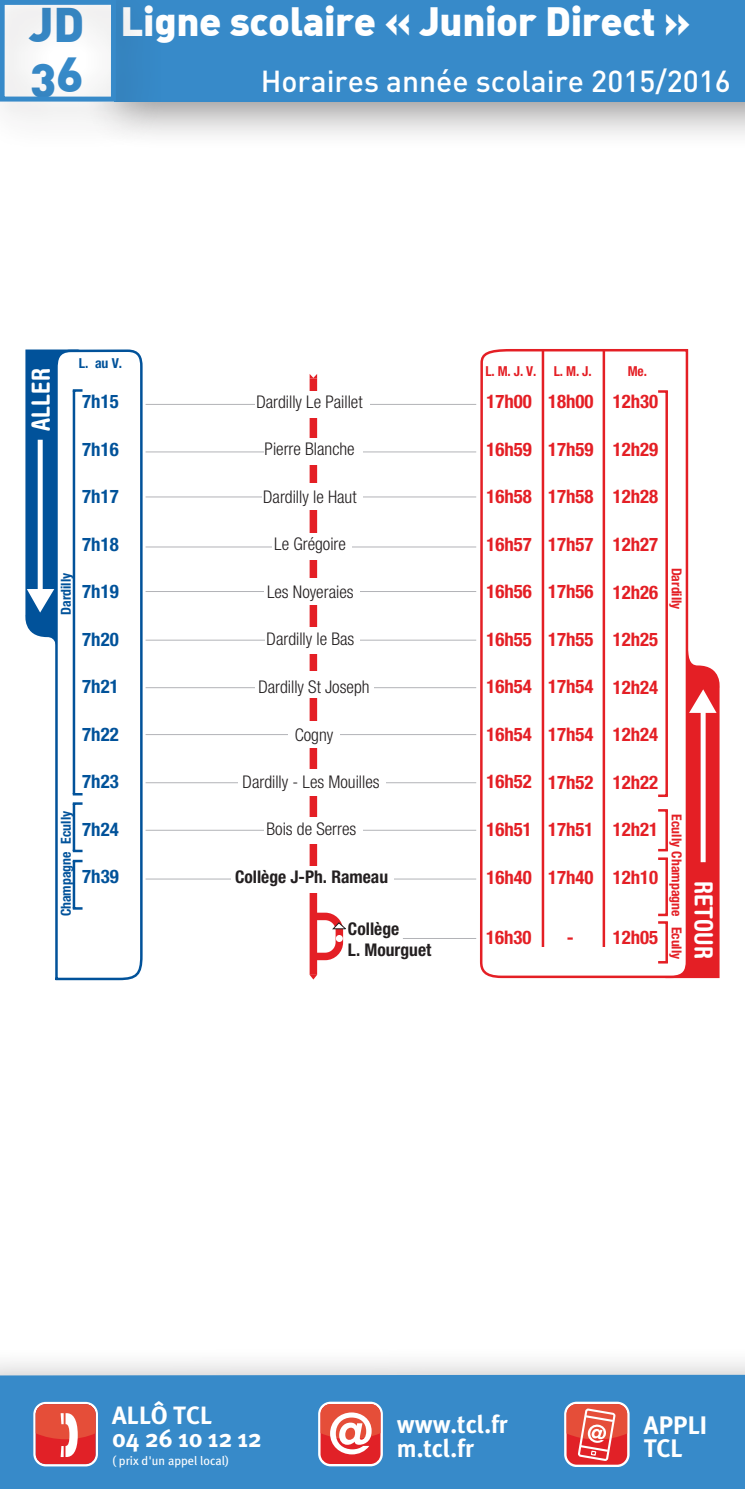
<style>
.page{position:relative;width:745px;height:1489px;background:#fff}
.page>*{position:absolute;margin:0;border:0;box-sizing:border-box;transform-origin:0 0}
.t1{font:900 47.5px "DIN Alternate";color:#378ac9}
.t2{font:900 40px "DIN Alternate";letter-spacing:-.01em;color:#fff}
.t3{font:500 30px "DIN";color:#fff}
.t4{font:700 25.25px/23.8px "Meta Plus";letter-spacing:-.005em;color:#fff}
.t5{font:700 25px/23.2px "Meta Plus";color:#fff}
.t6{font:700 condensed 25px "Helvetica Rounded";color:#fff}
.t7{font:700 condensed 18.75px "Helvetica Neue";color:#e41f25}
.t8{font:700 condensed 18.75px "Helvetica Neue";color:#01529a}
.t9{font:300 condensed 17.5px "Helvetica Neue";color:#231f20}
.t10{font:700 condensed 17.5px/21px "Helvetica Neue";color:#231f20}
.t11{font:700 condensed 13.75px "Helvetica Neue";color:#e41f25}
.t12{font:700 condensed 13.75px "Helvetica Neue";color:#01529a}
.t13{font:12.5px "Meta Plus";color:#fff}
.s1{font-size:47.5px;color:#378ac9}
</style>
<div class="page">
<div style="left:85px;top:0;width:659px;height:150px;background:#231f20;opacity:.5"></div>
<div style="left:113px;top:0;width:631px;height:102px;background:#378ac9"></div>
<div style="left:0;top:1346px;width:744px;height:142px;background:#231f20;opacity:.5"></div>
<div style="left:0;top:1374px;width:744px;height:114px;background:#378ac9"></div>
<svg style="left:33px;top:1401px;width:65px;height:65px"></svg>
<svg style="left:318px;top:1401px;width:64px;height:65px"></svg>
<div style="left:320px;top:1403px;width:60px;height:60px;background:#e12127;border-radius:10px"></div>
<svg style="left:320px;top:1403px;width:60px;height:51px"></svg>
<svg style="left:563px;top:1401px;width:66px;height:65px"></svg>
<div style="left:566px;top:1403px;width:60px;height:61px;background:#e12127;border-radius:10px"></div>
<svg style="left:566px;top:1403px;width:60px;height:57px"></svg>
<hr style="left:145px;top:878px;width:331px;height:1px;background:#b2b3b7">
<hr style="left:145px;top:829px;width:331px;height:1px;background:#b2b3b7">
<hr style="left:145px;top:782px;width:331px;height:1px;background:#b2b3b7">
<hr style="left:145px;top:734px;width:331px;height:1px;background:#b2b3b7">
<hr style="left:145px;top:687px;width:331px;height:1px;background:#b2b3b7">
<hr style="left:145px;top:639px;width:331px;height:1px;background:#b2b3b7">
<hr style="left:145px;top:591px;width:331px;height:1px;background:#b2b3b7">
<hr style="left:145px;top:546px;width:331px;height:1px;background:#b2b3b7">
<hr style="left:145px;top:496px;width:331px;height:1px;background:#b2b3b7">
<hr style="left:145px;top:451px;width:331px;height:1px;background:#b2b3b7">
<hr style="left:145px;top:404px;width:331px;height:1px;background:#b2b3b7">
<div style="left:309px;top:378px;width:8px;height:596px;background:#e41f25"></div>
<div style="left:231px;top:866px;width:162px;height:26px;background:#fff"></div>
<div style="left:264px;top:817px;width:98px;height:26px;background:#fff"></div>
<div style="left:238px;top:769px;width:147px;height:26px;background:#fff"></div>
<div style="left:287px;top:721px;width:52px;height:26px;background:#fff"></div>
<div style="left:255px;top:671px;width:118px;height:26px;background:#fff"></div>
<div style="left:264px;top:627px;width:95px;height:26px;background:#fff"></div>
<div style="left:264px;top:578px;width:95px;height:26px;background:#fff"></div>
<div style="left:272px;top:534px;width:80px;height:26px;background:#fff"></div>
<div style="left:264px;top:439px;width:98px;height:26px;background:#fff"></div>
<div style="left:255px;top:391px;width:114px;height:26px;background:#fff"></div>
<div style="left:262px;top:484px;width:100px;height:26px;background:#fff"></div>
<svg style="left:55px;top:349px;width:88px;height:631px"></svg>
<svg style="left:480px;top:349px;width:209px;height:630px"></svg>
<svg style="left:309px;top:974px;width:8px;height:5px"></svg>
<hr style="left:73px;top:390px;width:2px;height:404px;background:#01529a">
<svg style="left:73px;top:793px;width:9px;height:2px"></svg>
<svg style="left:25px;top:349px;width:57px;height:312px"></svg>
<hr style="left:73px;top:803px;width:2px;height:48px;background:#01529a">
<svg style="left:73px;top:849px;width:9px;height:3px"></svg>
<svg style="left:73px;top:802px;width:9px;height:2px"></svg>
<hr style="left:73px;top:861px;width:2px;height:47px;background:#01529a">
<svg style="left:73px;top:907px;width:9px;height:2px"></svg>
<svg style="left:73px;top:859px;width:9px;height:3px"></svg>
<hr style="left:665px;top:391px;width:2px;height:404px;background:#e41f25">
<svg style="left:657px;top:641px;width:62px;height:337px"></svg>
<svg style="left:657px;top:390px;width:10px;height:3px"></svg>
<hr style="left:602px;top:351px;width:2px;height:595px;background:#e41f25">
<hr style="left:541px;top:350px;width:3px;height:596px;background:#e41f25">
<svg style="left:309px;top:374px;width:8px;height:4px"></svg>
<svg style="left:309px;top:908px;width:37px;height:55px"></svg>
<svg style="left:335px;top:934px;width:7px;height:7px"></svg>
<hr style="left:402px;top:938px;width:74px;height:1px;background:#b2b3b7">
<div style="left:0;top:0;width:165px;height:150px;background:#231f20;opacity:.5"></div>
<div style="left:0;top:0;width:116px;height:102px;border:5px solid #378ac9"></div>
<h2 class="t2" style="left:29px;top:-5px;width:662px"><span class="s1">JD</span> Ligne scolaire « Junior Direct »</h2>
<h1 class="t1" style="left:30px;top:43px;width:54px">36</h1>
<h3 class="t3" style="left:260px;top:62px;width:471px">Horaires année scolaire 2015/2016</h3>
<h3 class="t6" style="left:26px;top:431px;width:64px;rotate:-90deg">ALLER</h3>
<p class="t12" style="left:79px;top:355px;width:45px">L. au V.</p>
<p class="t12" style="left:57px;top:614px;width:43px;rotate:-90deg">Dardilly</p>
<p class="t12" style="left:57px;top:843px;width:34px;rotate:-90deg">Ecully</p>
<p class="t12" style="left:57px;top:916px;width:66px;rotate:-90deg">Champagne</p>
<p class="t8" style="left:82px;top:390px;width:38px">7h15</p>
<p class="t8" style="left:82px;top:438px;width:38px">7h16</p>
<p class="t8" style="left:82px;top:485px;width:38px">7h17</p>
<p class="t8" style="left:82px;top:532px;width:38px">7h18</p>
<p class="t8" style="left:82px;top:580px;width:38px">7h19</p>
<p class="t8" style="left:82px;top:627px;width:38px">7h20</p>
<p class="t8" style="left:82px;top:675px;width:38px">7h21</p>
<p class="t8" style="left:82px;top:722px;width:38px">7h22</p>
<p class="t8" style="left:82px;top:770px;width:38px">7h23</p>
<p class="t8" style="left:82px;top:817px;width:38px">7h24</p>
<p class="t8" style="left:82px;top:865px;width:38px">7h39</p>
<p class="t9" style="left:256px;top:391px;width:108px">Dardilly Le Paillet</p>
<p class="t9" style="left:264px;top:439px;width:92px">Pierre Blanche</p>
<p class="t9" style="left:263px;top:486px;width:95px">Dardilly le Haut</p>
<p class="t9" style="left:274px;top:534px;width:73px">Le Grégoire</p>
<p class="t9" style="left:267px;top:581px;width:88px">Les Noyeraies</p>
<p class="t9" style="left:266px;top:629px;width:89px">Dardilly le Bas</p>
<p class="t9" style="left:258px;top:677px;width:113px">Dardilly St Joseph</p>
<p class="t9" style="left:294px;top:724px;width:40px">Cogny</p>
<p class="t9" style="left:242px;top:771px;width:138px">Dardilly - Les Mouilles</p>
<p class="t9" style="left:266px;top:819px;width:91px">Bois de Serres</p>
<p class="t10" style="left:235px;top:865px;width:154px">Collège J-Ph. Rameau</p>
<p class="t11" style="left:485px;top:362px;width:53px">L. M. J. V.</p>
<p class="t11" style="left:553px;top:362px;width:39px">L. M. J.</p>
<p class="t11" style="left:627px;top:362px;width:21px">Me.</p>
<p class="t7" style="left:486px;top:390px;width:47px">17h00</p>
<p class="t7" style="left:486px;top:438px;width:47px">16h59</p>
<p class="t7" style="left:486px;top:485px;width:47px">16h58</p>
<p class="t7" style="left:486px;top:533px;width:47px">16h57</p>
<p class="t7" style="left:486px;top:580px;width:47px">16h56</p>
<p class="t7" style="left:486px;top:628px;width:47px">16h55</p>
<p class="t7" style="left:486px;top:675px;width:47px">16h54</p>
<p class="t7" style="left:486px;top:723px;width:47px">16h54</p>
<p class="t7" style="left:486px;top:770px;width:47px">16h52</p>
<p class="t7" style="left:486px;top:818px;width:47px">16h51</p>
<p class="t7" style="left:486px;top:865px;width:47px">16h40</p>
<p class="t7" style="left:547px;top:390px;width:47px">18h00</p>
<p class="t7" style="left:547px;top:438px;width:47px">17h59</p>
<p class="t7" style="left:547px;top:485px;width:47px">17h58</p>
<p class="t7" style="left:547px;top:533px;width:47px">17h57</p>
<p class="t7" style="left:547px;top:580px;width:47px">17h56</p>
<p class="t7" style="left:547px;top:628px;width:47px">17h55</p>
<p class="t7" style="left:547px;top:675px;width:47px">17h54</p>
<p class="t7" style="left:547px;top:723px;width:47px">17h54</p>
<p class="t7" style="left:547px;top:770px;width:47px">17h52</p>
<p class="t7" style="left:547px;top:818px;width:47px">17h51</p>
<p class="t7" style="left:547px;top:865px;width:47px">17h40</p>
<p class="t7" style="left:612px;top:390px;width:47px">12h30</p>
<p class="t7" style="left:612px;top:438px;width:47px">12h29</p>
<p class="t7" style="left:612px;top:485px;width:47px">12h28</p>
<p class="t7" style="left:612px;top:533px;width:47px">12h27</p>
<p class="t7" style="left:612px;top:580px;width:47px">12h26</p>
<p class="t7" style="left:612px;top:628px;width:47px">12h25</p>
<p class="t7" style="left:612px;top:675px;width:47px">12h24</p>
<p class="t7" style="left:612px;top:723px;width:47px">12h24</p>
<p class="t7" style="left:612px;top:770px;width:47px">12h22</p>
<p class="t7" style="left:612px;top:818px;width:47px">12h21</p>
<p class="t7" style="left:612px;top:865px;width:47px">12h10</p>
<p class="t10" style="left:348px;top:918px;width:85px">Collège<br>L. Mourguet</p>
<p class="t7" style="left:486px;top:926px;width:47px">16h30</p>
<p class="t7" style="left:566px;top:926px;width:93px">- 12h05</p>
<p class="t11" style="left:684px;top:567px;width:43px;rotate:90deg">Dardilly</p>
<p class="t11" style="left:684px;top:814px;width:103px;rotate:90deg">Ecully Champagne</p>
<p class="t11" style="left:684px;top:926px;width:34px;rotate:90deg">Ecully</p>
<h3 class="t6" style="left:718px;top:880px;width:79px;rotate:90deg">RETOUR</h3>
<h3 class="t5" style="left:112px;top:1403px;width:151px">ALLÔ TCL<br>04 26 10 12 12</h3>
<p class="t13" style="left:112px;top:1453px;width:119px">( prix d'un appel local)</p>
<h3 class="t5" style="left:396px;top:1412px;width:112px">www.tcl.fr m.tcl.fr</h3>
<h3 class="t4" style="left:643px;top:1412px;width:65px">APPLI<br>TCL</h3>
</div>
